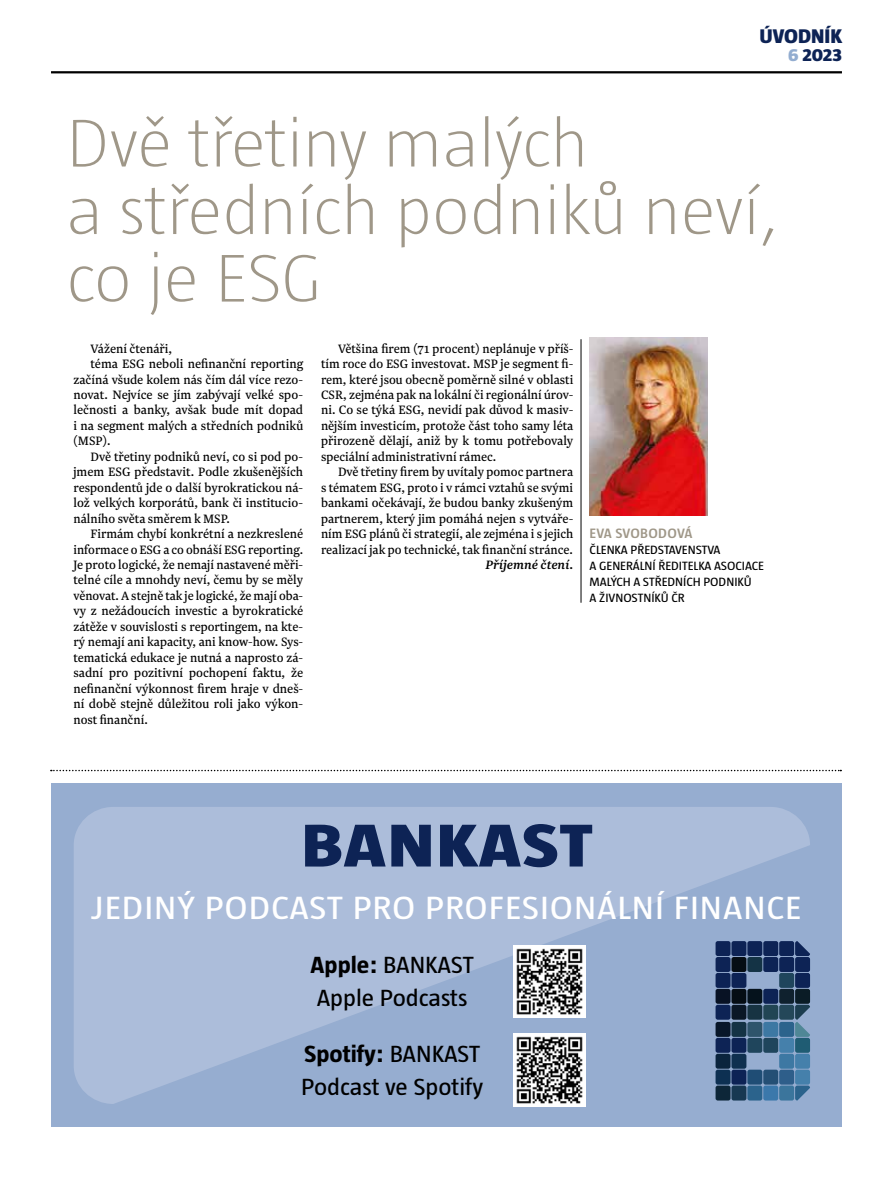
<style>
.page{position:relative;width:893px;height:1191px;background:#fff}
.page>*{position:absolute;margin:0;border:0;box-sizing:border-box;transform-origin:0 0}
.t1{font:200 69px/67.5px "Taz";letter-spacing:-.005em;color:#9f9788;scale:1.11 1}
.t2{font:33px "Taz";letter-spacing:.025em;color:#fff;scale:1.13 1}
.t3{font:24px/33px "Taz";color:#000;scale:1.09 1}
.t4{font:800 20.25px "Taz";color:#0d2355;scale:1.09 1}
.t5{font:800 18px "Taz";color:#0d2355;scale:1.09 1}
.t6{font:14.25px/15.5px "Newzald";color:#000;text-align:justify}
.t7{font:italic 500 14.25px "Newzald";color:#000}
.t8{font:600 13.95px "Taz";letter-spacing:.01em;color:#9f9788;scale:1.09 1}
.t9{font:12.3px/16px "Taz";color:#000;scale:1.09 1}
.s1{color:#93add0}
.s2{font-weight:700}
</style>
<div class="page">
<hr style="left:51px;top:71px;width:791px;height:2px;background:#000">
<hr style="left:581px;top:339px;width:1px;height:264px;background:#000">
<img style="left:590px;top:338px;width:117px;height:177px">
<svg style="left:51px;top:770px;width:790px;height:1px"></svg>
<div style="left:51px;top:783px;width:791px;height:344px;background:#96add0"></div>
<svg style="left:74px;top:807px;width:736px;height:297px;fill:#acbdda"></svg>
<svg style="left:305px;top:824px;width:287px;height:43px;background:#4b5f89"></svg>
<div style="left:716px;top:941px;width:14px;height:15px;background:#0d2355;border-radius:2px"></div>
<div style="left:731px;top:941px;width:15px;height:15px;background:#0d2355;border-radius:2px"></div>
<div style="left:747px;top:941px;width:15px;height:15px;background:#0d2355;border-radius:2px"></div>
<div style="left:763px;top:941px;width:15px;height:15px;background:#0d2355;border-radius:2px"></div>
<div style="left:779px;top:941px;width:15px;height:15px;background:#0d2355;border-radius:2px"></div>
<svg style="left:795px;top:941px;width:15px;height:15px"></svg>
<div style="left:716px;top:957px;width:14px;height:15px;background:#0d2355;border-radius:2px"></div>
<div style="left:731px;top:957px;width:15px;height:15px;background:#050d14;border-radius:2px"></div>
<div style="left:747px;top:957px;width:15px;height:15px;background:#143345;border-radius:2px"></div>
<div style="left:763px;top:957px;width:15px;height:15px;background:#0d2355;border-radius:2px"></div>
<div style="left:779px;top:957px;width:15px;height:15px;background:#0d2355;border-radius:2px"></div>
<div style="left:795px;top:957px;width:15px;height:15px;background:#0d2355;border-radius:2px"></div>
<div style="left:716px;top:973px;width:14px;height:15px;background:#0d2355;border-radius:2px"></div>
<div style="left:731px;top:973px;width:15px;height:15px;background:#0d2355;border-radius:2px"></div>
<div style="left:779px;top:973px;width:15px;height:15px;background:#1f455c;border-radius:2px"></div>
<div style="left:795px;top:973px;width:15px;height:15px;background:#0d2355;border-radius:2px"></div>
<div style="left:716px;top:988px;width:14px;height:15px;background:#081224;border-radius:2px"></div>
<div style="left:731px;top:988px;width:15px;height:15px;background:#050d14;border-radius:2px"></div>
<div style="left:747px;top:988px;width:15px;height:15px;background:#05121c;border-radius:2px"></div>
<div style="left:763px;top:988px;width:15px;height:15px;background:#0d2355;border-radius:2px"></div>
<div style="left:779px;top:988px;width:15px;height:15px;background:#0f212e;border-radius:2px"></div>
<div style="left:795px;top:988px;width:15px;height:15px;background:#0a1c26;border-radius:2px"></div>
<div style="left:716px;top:1004px;width:14px;height:15px;background:#0d2355;border-radius:2px"></div>
<div style="left:731px;top:1004px;width:15px;height:15px;background:#0a1726;border-radius:2px"></div>
<div style="left:747px;top:1004px;width:15px;height:15px;background:#173342;border-radius:2px"></div>
<div style="left:763px;top:1004px;width:15px;height:15px;background:#214554;border-radius:2px"></div>
<div style="left:779px;top:1004px;width:15px;height:15px;background:#244759;border-radius:2px"></div>
<div style="left:716px;top:1022px;width:14px;height:14px;background:#081729;border-radius:2px"></div>
<div style="left:731px;top:1022px;width:15px;height:14px;background:#143345;border-radius:2px"></div>
<div style="left:747px;top:1022px;width:15px;height:14px;background:#2e546b;border-radius:2px"></div>
<div style="left:763px;top:1022px;width:15px;height:14px;background:#3d78a3;border-radius:2px"></div>
<div style="left:779px;top:1022px;width:15px;height:14px;background:#2b638c;border-radius:2px"></div>
<svg style="left:795px;top:1004px;width:15px;height:32px"></svg>
<div style="left:716px;top:1037px;width:14px;height:15px;background:#0d2355;border-radius:2px"></div>
<div style="left:731px;top:1037px;width:15px;height:15px;background:#0d2355;border-radius:2px"></div>
<div style="left:747px;top:1037px;width:15px;height:15px;background:#1f455c;border-radius:2px"></div>
<div style="left:763px;top:1037px;width:15px;height:15px;background:#1f455c;border-radius:2px"></div>
<div style="left:779px;top:1037px;width:15px;height:15px;background:#4580ab;border-radius:2px"></div>
<div style="left:795px;top:1037px;width:15px;height:15px;background:#1f5c73;border-radius:2px"></div>
<div style="left:716px;top:1053px;width:14px;height:15px;background:#0a243d;border-radius:2px"></div>
<div style="left:731px;top:1053px;width:15px;height:15px;background:#0f304f;border-radius:2px"></div>
<div style="left:779px;top:1053px;width:15px;height:15px;background:#3d78a3;border-radius:2px"></div>
<div style="left:795px;top:1053px;width:15px;height:15px;background:#4580ab;border-radius:2px"></div>
<div style="left:716px;top:1069px;width:14px;height:15px;background:#0d3052;border-radius:2px"></div>
<div style="left:731px;top:1069px;width:15px;height:15px;background:#0d2355;border-radius:2px"></div>
<div style="left:747px;top:1069px;width:15px;height:15px;background:#1f4d75;border-radius:2px"></div>
<div style="left:763px;top:1069px;width:15px;height:15px;background:#244f75;border-radius:2px"></div>
<div style="left:779px;top:1069px;width:15px;height:15px;background:#2e5e8a;border-radius:2px"></div>
<div style="left:795px;top:1069px;width:15px;height:15px;background:#4580ab;border-radius:2px"></div>
<div style="left:716px;top:1085px;width:14px;height:15px;background:#0d2638;border-radius:2px"></div>
<div style="left:731px;top:1085px;width:15px;height:15px;background:#173852;border-radius:2px"></div>
<div style="left:747px;top:1085px;width:15px;height:15px;background:#2b638c;border-radius:2px"></div>
<div style="left:763px;top:1085px;width:15px;height:15px;background:#3b78ab;border-radius:2px"></div>
<div style="left:779px;top:1085px;width:15px;height:15px;background:#3b759c;border-radius:2px"></div>
<svg style="left:795px;top:1085px;width:15px;height:15px"></svg>
<img style="left:514px;top:1034px;width:72px;height:72px">
<img style="left:514px;top:945px;width:72px;height:72px">
<h3 class="t4" style="left:760px;top:24px;width:77px">ÚVODNÍK</h3>
<p class="t5" style="left:788px;top:44px;width:51px"><span class="s1">6</span> 2023</p>
<h1 class="t1" style="left:66px;top:109px;width:644px">Dvě třetiny malých<br>a středních podniků neví, co je ESG</h1>
<p class="t6" style="left:90px;top:340px;width:83px">Vážení čtenáři,</p>
<p class="t6" style="left:90px;top:356px;width:214px">téma ESG neboli nefinanční reporting</p>
<p class="t6" style="left:73px;top:371px;width:231px">začíná všude kolem nás čím dál více rezo-</p>
<p class="t6" style="left:73px;top:387px;width:231px">novat. Nejvíce se jím zabývají velké spo-</p>
<p class="t6" style="left:73px;top:402px;width:231px">lečnosti a banky, avšak bude mít dopad</p>
<p class="t6" style="left:73px;top:418px;width:231px">i na segment malých a středních podniků</p>
<p class="t6" style="left:73px;top:433px;width:39px">(MSP).</p>
<p class="t6" style="left:90px;top:448px;width:214px">Dvě třetiny podniků neví, co si pod po-</p>
<p class="t6" style="left:73px;top:464px;width:231px">jmem ESG představit. Podle zkušenějších</p>
<p class="t6" style="left:73px;top:479px;width:231px">respondentů jde o další byrokratickou ná-</p>
<p class="t6" style="left:73px;top:495px;width:231px">lož velkých korporátů, bank či institucio-</p>
<p class="t6" style="left:73px;top:510px;width:158px">nálního světa směrem k MSP.</p>
<p class="t6" style="left:90px;top:526px;width:214px">Firmám chybí konkrétní a nezkreslené</p>
<p class="t6" style="left:73px;top:541px;width:231px">informace o ESG a co obnáší ESG reporting.</p>
<p class="t6" style="left:73px;top:557px;width:231px">Je proto logické, že nemají nastavené měři-</p>
<p class="t6" style="left:73px;top:572px;width:231px">telné cíle a mnohdy neví, čemu by se měly</p>
<p class="t6" style="left:73px;top:587px;width:231px">věnovat. A stejně tak je logické, že mají oba-</p>
<p class="t6" style="left:73px;top:603px;width:231px">vy z nežádoucích investic a byrokratické</p>
<p class="t6" style="left:73px;top:618px;width:231px">zátěže v souvislosti s reportingem, na kte-</p>
<p class="t6" style="left:73px;top:634px;width:231px">rý nemají ani kapacity, ani know-how. Sys-</p>
<p class="t6" style="left:73px;top:649px;width:231px">tematická edukace je nutná a naprosto zá-</p>
<p class="t6" style="left:73px;top:665px;width:231px">sadní pro pozitivní pochopení faktu, že</p>
<p class="t6" style="left:73px;top:680px;width:231px">nefinanční výkonnost firem hraje v dneš-</p>
<p class="t6" style="left:73px;top:696px;width:231px">ní době stejně důležitou roli jako výkon-</p>
<p class="t6" style="left:73px;top:711px;width:76px">nost finanční.</p>
<p class="t6" style="left:321px;top:340px;width:254px;text-indent:17px">Většina firem (71 procent) neplánuje v příš&shy;tím roce do ESG investovat. MSP je segment fi&shy;rem, které jsou obecně poměrně silné v oblasti CSR, zejména pak na lokální či regionální úrov&shy;ni. Co se týká ESG, nevidí pak důvod k masiv&shy;nějším investicím, protože část toho samy léta přirozeně dělají, aniž by k tomu potřebovaly speciální administrativní rámec.</p>
<p class="t6" style="left:321px;top:464px;width:254px;text-indent:17px">Dvě třetiny firem by uvítaly pomoc partnera s tématem ESG, proto i v rámci vztahů se svými bankami očekávají, že budou banky zkušeným partnerem, který jim pomáhá nejen s vytváře&shy;ním ESG plánů či strategií, ale zejména i s jejich realizací jak po technické, tak finanční stránce.</p>
<p class="t7" style="left:485px;top:556px;width:89px">Příjemné čtení.</p>
<p class="t8" style="left:590px;top:525px;width:96px">EVA SVOBODOVÁ</p>
<p class="t9" style="left:590px;top:541px;width:161px">ČLENKA PŘEDSTAVENSTVA<br>A GENERÁLNÍ ŘEDITELKA ASOCIACE<br>MALÝCH A STŘEDNÍCH PODNIKŮ<br>A ŽIVNOSTNÍKŮ ČR</p>
<h2 class="t2" style="left:92px;top:889px;width:629px">JEDINÝ PODCAST PRO PROFESIONÁLNÍ FINANCE</h2>
<h3 class="t3" style="left:311px;top:948px;width:151px"><span class="s2">Apple:</span> BANKAST<br>Apple Podcasts</h3>
<h3 class="t3" style="left:301px;top:1037px;width:168px"><span class="s2">Spotify:</span> BANKAST<br>Podcast ve Spotify</h3>
</div>
